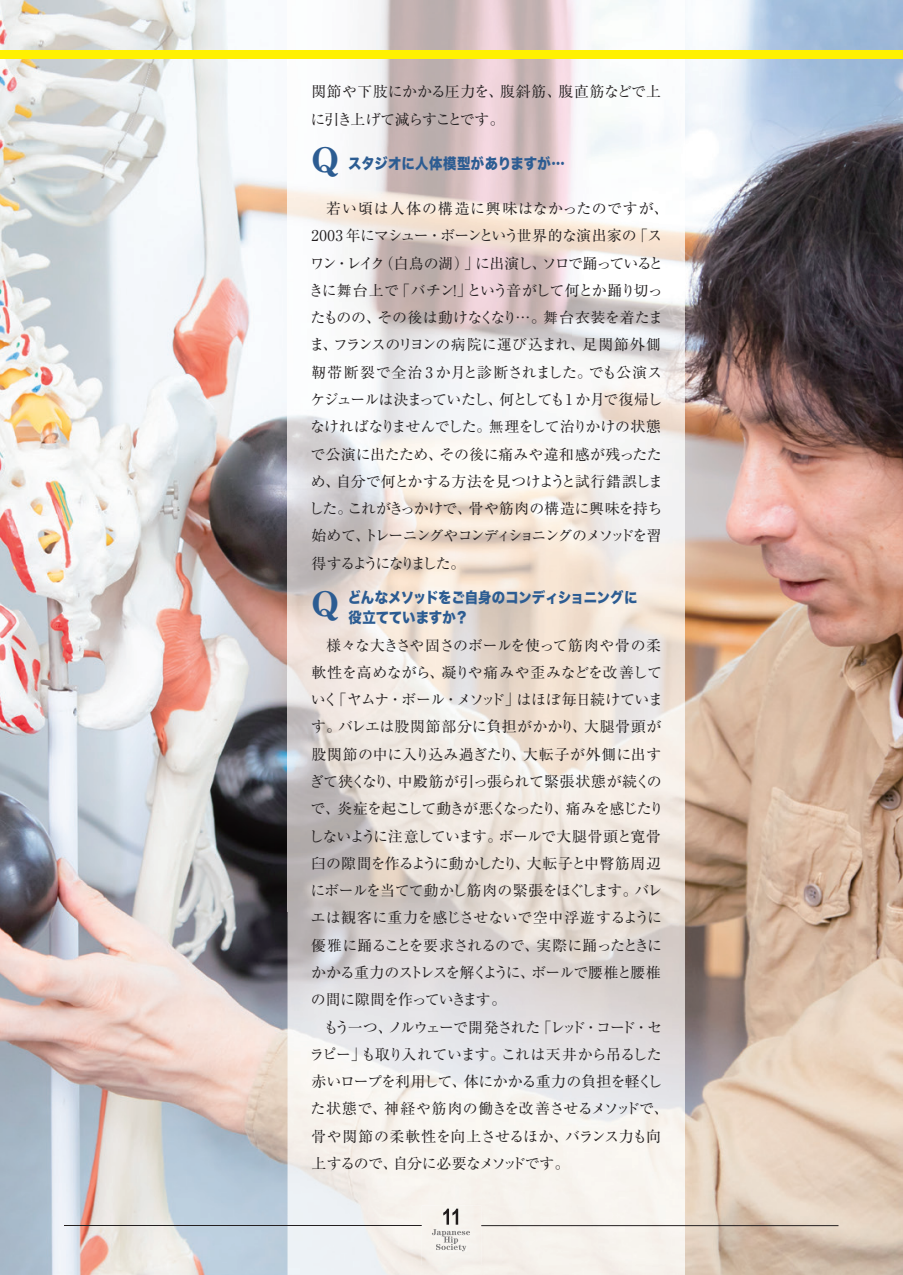
<style>
.page{position:relative;width:903px;height:1275px;background:#fff}
.page>*{position:absolute;margin:0;border:0;box-sizing:border-box;transform-origin:0 0}
.t1{font:700 33.6px "Century Old Style Std";color:#2c5c92}
.t2{font:14.88px/27.3px "Ryumin Pro";letter-spacing:-.035em;color:#231f20}
.t3{font:14.88px/19.8px "Hira Kaku Std W8";letter-spacing:-.005em;color:#2c5c92;scale:.9 1}
.t4{font:14.88px "Hira Kaku Std W8";letter-spacing:.02em;color:#2c5c92;scale:.9 1}
</style>
<div class="page">
<img style="left:0;top:0;width:903px;height:1275px">
<img style="left:288px;top:0;width:397px;height:1275px">
<hr style="left:64px;top:1225px;width:358px;height:1px;background:#231f20">
<div style="left:422px;top:1205px;width:59px;height:60px;background:#f6f3ee"></div>
<img style="left:443px;top:1209px;width:15px;height:16px">
<img style="left:432px;top:1229px;width:38px;height:7px">
<img style="left:444px;top:1237px;width:14px;height:7px">
<svg style="left:444px;top:1236px;width:14px;height:1px"></svg>
<img style="left:436px;top:1244px;width:31px;height:7px">
<svg style="left:444px;top:1244px;width:14px;height:1px"></svg>
<hr style="left:481px;top:1225px;width:357px;height:1px;background:#231f20">
<div style="left:0;top:51px;width:903px;height:8px;background:#fff101"></div>
<p class="t2" style="left:310px;top:77px;width:352px">関節や下肢にかかる圧力を、腹斜筋、腹直筋などで上に引き上げて減らすことです。</p>
<h1 class="t1" style="left:311px;top:137px;width:29px">Q</h1>
<p class="t4" style="left:348px;top:156px;width:242px">スタジオに人体模型がありますが…</p>
<p class="t2" style="left:309px;top:194px;width:361px;text-indent:17px">若い頃は人体の構造に興味はなかったのですが、<br>2003 年にマシュー・ボーンという世界的な演出家の「スワン・レイク（白鳥の湖）」に出演し、ソロで踊っているときに舞台上で「バチン！」という音がして何とか踊り切ったものの、その後は動けなくなり…。舞台衣装を着たまま、フランスのリヨンの病院に運び込まれ、足関節外側靭帯断裂で全治 3 か月と診断されました。でも公演スケジュールは決まっていたし、何としても1 か月で復帰しなければなりませんでした。無理をして治りかけの状態で公演に出たため、その後に痛みや違和感が残ったため、自分で何とかする方法を見つけようと試行錯誤しました。これがきっかけで、骨や筋肉の構造に興味を持ち始めて、トレーニングやコンディショニングのメソッドを習得するようになりました。</p>
<h1 class="t1" style="left:311px;top:581px;width:29px">Q</h1>
<p class="t3" style="left:348px;top:588px;width:323px">どんなメソッドをご自身のコンディショニングに役立てていますか？</p>
<p class="t2" style="left:309px;top:630px;width:356px;text-indent:17px">様々な大きさや固さのボールを使って筋肉や骨の柔軟性を高めながら、凝りや痛みや歪みなどを改善していく「ヤムナ・ボール・メソッド」はほぼ毎日続けています。バレエは股関節部分に負担がかかり、大腿骨頭が股関節の中に入り込み過ぎたり、大転子が外側に出すぎて狭くなり、中殿筋が引っ張られて緊張状態が続くので、炎症を起こして動きが悪くなったり、痛みを感じたりしないように注意しています。ボールで大腿骨頭と寛骨臼の隙間を作るように動かしたり、大転子と中臀筋周辺にボールを当てて動かし筋肉の緊張をほぐします。バレエは観客に重力を感じさせないで空中浮遊するように優雅に踊ることを要求されるので、実際に踊ったときにかかる重力のストレスを解くように、ボールで腰椎と腰椎の間に隙間を作っていきます。</p>
<p class="t2" style="left:309px;top:1012px;width:361px;text-indent:14px">もう一つ、ノルウェーで開発された「レッド・コード・セラピー」も取り入れています。これは天井から吊るした赤いロープを利用して、体にかかる重力の負担を軽くした状態で、神経や筋肉の働きを改善させるメソッドで、骨や関節の柔軟性を向上させるほか、バランス力も向上するので、自分に必要なメソッドです。</p>
</div>
